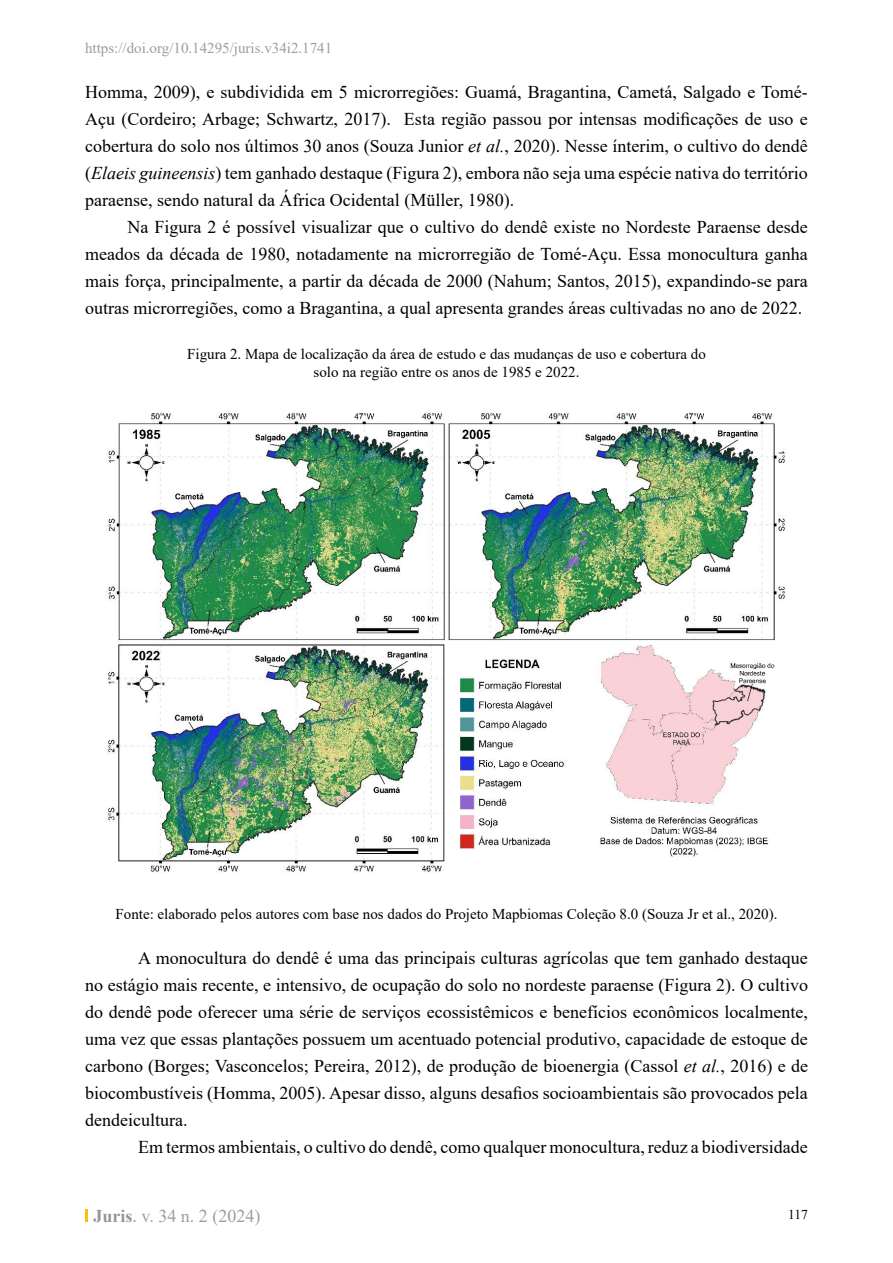
<style>
.page{position:relative;width:893px;height:1263px;background:#fff}
.page>*{position:absolute;margin:0;border:0;box-sizing:border-box;transform-origin:0 0}
.t1{font:18px/27px "Times New Roman";color:#000;text-align:justify}
.t2{font:18px "Times New Roman";color:#9d9d9c}
.t3{font:15px/18px "Times New Roman";color:#000;text-align:center}
.t4{font:15px "Times New Roman";color:#9d9d9c}
.t5{font:13.5px "Times New Roman";color:#000}
.s1{font-style:italic}
.s2{font-weight:700;color:#969695}
.s3{color:#969695}
</style>
<div class="page">
<svg style="left:85px;top:1209px;width:2px;height:13px"></svg>
<img style="left:106px;top:413px;width:679px;height:459px">
<p class="t4" style="left:85px;top:38px;width:249px">https://doi.org/10.14295/juris.v34i2.1741</p>
<p class="t1" style="left:85px;top:77px;width:724px">Homma, 2009), e subdividida em 5 microrregiões: Guamá, Bragantina, Cametá, Salgado e Tomé-Açu (Cordeiro; Arbage; Schwartz, 2017). Esta região passou por intensas modificações de uso e cobertura do solo nos últimos 30 anos (Souza Junior <span class="s1">et al.</span>, 2020). Nesse ínterim, o cultivo do dendê (<span class="s1">Elaeis guineensis</span>) tem ganhado destaque (Figura 2), embora não seja uma espécie nativa do território paraense, sendo natural da África Ocidental (Müller, 1980).</p>
<p class="t1" style="left:85px;top:212px;width:724px;text-indent:43px">Na Figura 2 é possível visualizar que o cultivo do dendê existe no Nordeste Paraense desde meados da década de 1980, notadamente na microrregião de Tomé-Açu. Essa monocultura ganha mais força, principalmente, a partir da década de 2000 (Nahum; Santos, 2015), expandindo-se para outras microrregiões, como a Bragantina, a qual apresenta grandes áreas cultivadas no ano de 2022.</p>
<p class="t3" style="left:187px;top:344px;width:520px">Figura 2. Mapa de localização da área de estudo e das mudanças de uso e cobertura do solo na região entre os anos de 1985 e 2022.</p>
<p class="t3" style="left:115px;top:904px;width:663px">Fonte: elaborado pelos autores com base nos dados do Projeto Mapbiomas Coleção 8.0 (Souza Jr et al., 2020).</p>
<p class="t1" style="left:85px;top:944px;width:724px;text-indent:53px">A monocultura do dendê é uma das principais culturas agrícolas que tem ganhado destaque no estágio mais recente, e intensivo, de ocupação do solo no nordeste paraense (Figura 2). O cultivo do dendê pode oferecer uma série de serviços ecossistêmicos e benefícios econômicos localmente, uma vez que essas plantações possuem um acentuado potencial produtivo, capacidade de estoque de carbono (Borges; Vasconcelos; Pereira, 2012), de produção de bioenergia (Cassol <span class="s1">et al.</span>, 2016) e de biocombustíveis (Homma, 2005). Apesar disso, alguns desafios socioambientais são provocados pela dendeicultura.</p>
<p class="t1" style="left:138px;top:1133px;width:671px">Em termos ambientais, o cultivo do dendê, como qualquer monocultura, reduz a biodiversidade</p>
<p class="t2" style="left:94px;top:1203px;width:168px"><span class="s2">Juris</span><span class="s3">.</span> v. 34 n. 2 (2024)</p>
<p class="t5" style="left:788px;top:1205px;width:21px">117</p>
</div>
